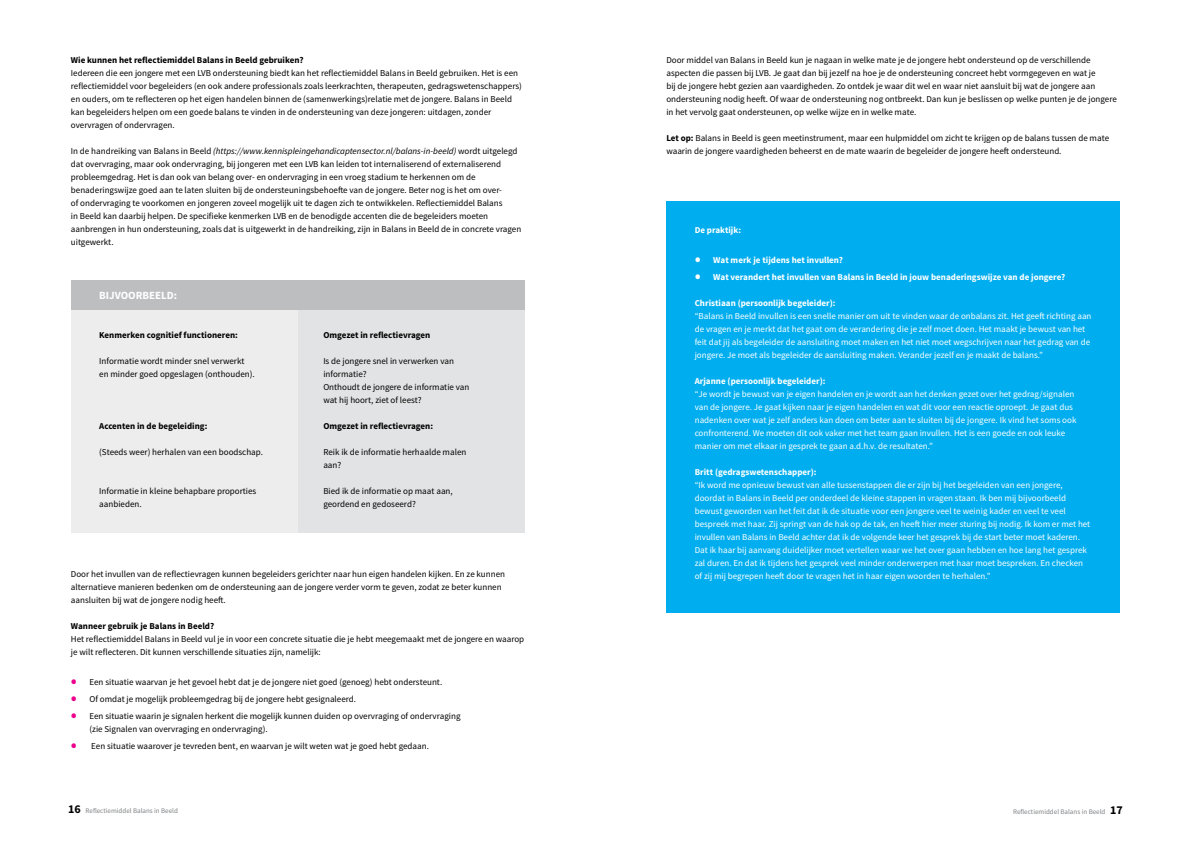
<style>
.page{position:relative;width:1191px;height:842px;background:#fff}
.page>*{position:absolute;margin:0;border:0;box-sizing:border-box;transform-origin:0 0}
.t1{font:700 11px "Source Sans Pro";color:#fff}
.t2{font:9px/13px "Source Sans Pro";color:#000}
.t3{font:9px/13px "Source Sans Pro";color:#fff}
.t4{font:700 9px "Source Sans Pro";color:#fff}
.t5{font:700 9px "Source Sans Pro";color:#000}
.t6{font:7px "Source Sans Pro";color:#808285}
.s1{font-style:italic}
.s2{color:#000101}
.s3{font-size:20px;color:#ec008c}
.s4{font-weight:700}
.s5{font-weight:400;font-size:20px}
.s6{font-weight:700;font-size:12px;color:#000}
</style>
<div class="page">
<div style="left:71px;top:280px;width:453px;height:253px;background:#ededee"></div>
<div style="left:298px;top:280px;width:226px;height:253px;background:#e2e3e4"></div>
<div style="left:71px;top:280px;width:453px;height:29px;background:#bcbec0"></div>
<div style="left:666px;top:201px;width:454px;height:412px;background:#00aeef"></div>
<p class="t5" style="left:71px;top:55px;width:234px">Wie kunnen het reflectiemiddel Balans in Beeld gebruiken?</p>
<p class="t2" style="left:71px;top:67px;width:452px">Iedereen die een jongere met een LVB ondersteuning biedt kan het reflectiemiddel Balans in Beeld gebruiken. Het is een reflectiemiddel voor begeleiders (en ook andere professionals zoals leerkrachten, therapeuten, gedragswetenschappers) en ouders, om te reflecteren op het eigen handelen binnen de (samenwerkings)relatie met de jongere. Balans in Beeld kan begeleiders helpen om een goede balans te vinden in de ondersteuning van deze jongeren: uitdagen, zonder overvragen of ondervragen.</p>
<p class="t2" style="left:71px;top:145px;width:452px">In de handreiking van Balans in Beeld <span class="s1">(https://www.kennispleingehandicaptensector.nl/balans-in-beeld)</span> wordt uitgelegd dat overvraging, maar ook ondervraging, bij jongeren met een LVB kan leiden tot internaliserend of externaliserend probleemgedrag. Het is dan ook van belang over- en ondervraging in een vroeg stadium te herkennen om de benaderingswijze goed aan te laten sluiten bij de ondersteuningsbehoefte van de jongere. Beter nog is het om over-<br>of ondervraging te voorkomen en jongeren zoveel mogelijk uit te dagen zich te ontwikkelen. Reflectiemiddel Balans<br>in Beeld kan daarbij helpen. De specifieke kenmerken LVB en de benodigde accenten die de begeleiders moeten aanbrengen in hun ondersteuning, zoals dat is uitgewerkt in de handreiking, zijn in Balans in Beeld de in concrete vragen uitgewerkt.</p>
<p class="t1" style="left:99px;top:288px;width:79px">BIJVOORBEELD:</p>
<p class="t5" style="left:99px;top:329px;width:140px">Kenmerken cognitief functioneren:</p>
<p class="t5" style="left:323px;top:329px;width:108px">Omgezet in reflectievragen</p>
<p class="t2" style="left:99px;top:355px;width:147px">Informatie wordt minder snel verwerkt</p>
<p class="t2" style="left:323px;top:355px;width:132px">Is de jongere snel in verwerken van</p>
<p class="t2" style="left:99px;top:368px;width:157px">en minder goed opgeslagen (onthouden).</p>
<p class="t2" style="left:323px;top:368px;width:148px">informatie?<br>Onthoudt de jongere de informatie van wat hij hoort, ziet of leest?</p>
<p class="t5" style="left:99px;top:420px;width:110px">Accenten in de begeleiding:</p>
<p class="t5" style="left:323px;top:420px;width:111px">Omgezet in reflectievragen:</p>
<p class="t2" style="left:99px;top:446px;width:165px">(Steeds weer) herhalen van een boodschap.</p>
<p class="t2" style="left:323px;top:446px;width:145px">Reik ik de informatie herhaalde malen aan?</p>
<p class="t2" style="left:99px;top:485px;width:159px">Informatie in kleine behapbare proporties</p>
<p class="t2" style="left:323px;top:485px;width:131px">Bied ik de informatie op maat aan,</p>
<p class="t2" style="left:99px;top:498px;width:44px">aanbieden.</p>
<p class="t2" style="left:323px;top:498px;width:94px">geordend en gedoseerd?</p>
<p class="t2" style="left:71px;top:568px;width:436px">Door het invullen van de reflectievragen kunnen begeleiders gerichter naar hun eigen handelen kijken. En ze kunnen alternatieve manieren bedenken om de ondersteuning aan de jongere verder vorm te geven, zodat ze beter kunnen aansluiten bij wat de jongere nodig heeft.</p>
<p class="t5" style="left:71px;top:620px;width:145px">Wanneer gebruik je Balans in Beeld?</p>
<p class="t2" style="left:71px;top:633px;width:455px">Het reflectiemiddel Balans in Beeld vul je in voor een concrete situatie die je hebt meegemaakt met de jongere en waarop je wilt reflecteren. Dit kunnen verschillende situaties zijn, namelij<span class="s2">k:</span></p>
<p class="t2" style="left:71px;top:676px;width:373px"><span class="s3">•</span> Een situatie waarvan je het gevoel hebt dat je de jongere niet goed (genoeg) hebt ondersteunt.</p>
<p class="t2" style="left:71px;top:693px;width:287px"><span class="s3">•</span> Of omdat je mogelijk probleemgedrag bij de jongere hebt gesignaleerd.</p>
<p class="t2" style="left:89px;top:710px;width:372px;text-indent:-19px"><span class="s3">•</span> Een situatie waarin je signalen herkent die mogelijk kunnen duiden op overvraging of ondervraging (zie Signalen van overvraging en ondervraging).</p>
<p class="t2" style="left:71px;top:740px;width:359px"><span class="s3">•</span> Een situatie waarover je tevreden bent, en waarvan je wilt weten wat je goed hebt gedaan.</p>
<p class="t2" style="left:666px;top:54px;width:452px">Door middel van Balans in Beeld kun je nagaan in welke mate je de jongere hebt ondersteund op de verschillende aspecten die passen bij LVB. Je gaat dan bij jezelf na hoe je de ondersteuning concreet hebt vormgegeven en wat je<br>bij de jongere hebt gezien aan vaardigheden. Zo ontdek je waar dit wel en waar niet aansluit bij wat de jongere aan ondersteuning nodig heeft. Of waar de ondersteuning nog ontbreekt. Dan kun je beslissen op welke punten je de jongere in het vervolg gaat ondersteunen, op welke wijze en in welke mate.</p>
<p class="t2" style="left:666px;top:132px;width:444px"><span class="s4">Let op:</span> Balans in Beeld is geen meetinstrument, maar een hulpmiddel om zicht te krijgen op de balans tussen de mate waarin de jongere vaardigheden beheerst en de mate waarin de begeleider de jongere heeft ondersteund.</p>
<p class="t4" style="left:694px;top:224px;width:48px">De praktijk:</p>
<p class="t4" style="left:694px;top:254px;width:150px"><span class="s5">•</span> Wat merk je tijdens het invullen?</p>
<p class="t4" style="left:694px;top:271px;width:372px"><span class="s5">•</span> Wat verandert het invullen van Balans in Beeld in jouw benaderingswijze van de jongere?</p>
<p class="t4" style="left:694px;top:297px;width:142px">Christiaan (persoonlijk begeleider):</p>
<p class="t3" style="left:694px;top:309px;width:398px">“Balans in Beeld invullen is een snelle manier om uit te vinden waar de onbalans zit. Het geeft richting aan de vragen en je merkt dat het gaat om de verandering die je zelf moet doen. Het maakt je bewust van het feit dat jij als begeleider de aansluiting moet maken en het niet moet wegschrijven naar het gedrag van de jongere. Je moet als begeleider de aansluiting maken. Verander jezelf en je maakt de balans.”</p>
<p class="t4" style="left:694px;top:375px;width:132px">Arjanne (persoonlijk begeleider):</p>
<p class="t3" style="left:694px;top:387px;width:383px">“Je wordt je bewust van je eigen handelen en je wordt aan het denken gezet over het gedrag/signalen van de jongere. Je gaat kijken naar je eigen handelen en wat dit voor een reactie oproept. Je gaat dus nadenken over wat je zelf anders kan doen om beter aan te sluiten bij de jongere. Ik vind het soms ook confronterend. We moeten dit ook vaker met het team gaan invullen. Het is een goede en ook leuke manier om met elkaar in gesprek te gaan a.d.h.v. de resultaten.”</p>
<p class="t4" style="left:694px;top:466px;width:123px">Britt (gedragswetenschapper):</p>
<p class="t3" style="left:694px;top:478px;width:397px">“Ik word me opnieuw bewust van alle tussenstappen die er zijn bij het begeleiden van een jongere, doordat in Balans in Beeld per onderdeel de kleine stappen in vragen staan. Ik ben mij bijvoorbeeld bewust geworden van het feit dat ik de situatie voor een jongere veel te weinig kader en veel te veel bespreek met haar. Zij springt van de hak op de tak, en heeft hier meer sturing bij nodig. Ik kom er met het invullen van Balans in Beeld achter dat ik de volgende keer het gesprek bij de start beter moet kaderen.<br>Dat ik haar bij aanvang duidelijker moet vertellen waar we het over gaan hebben en hoe lang het gesprek zal duren. En dat ik tijdens het gesprek veel minder onderwerpen met haar moet bespreken. En checken of zij mij begrepen heeft door te vragen het in haar eigen woorden te herhalen.”</p>
<p class="t6" style="left:68px;top:806px;width:111px"><span class="s6">16</span> Reflectiemiddel Balans in Beeld</p>
<p class="t6" style="left:1013px;top:807px;width:111px">Reflectiemiddel Balans in Beeld <span class="s6">17</span></p>
</div>
